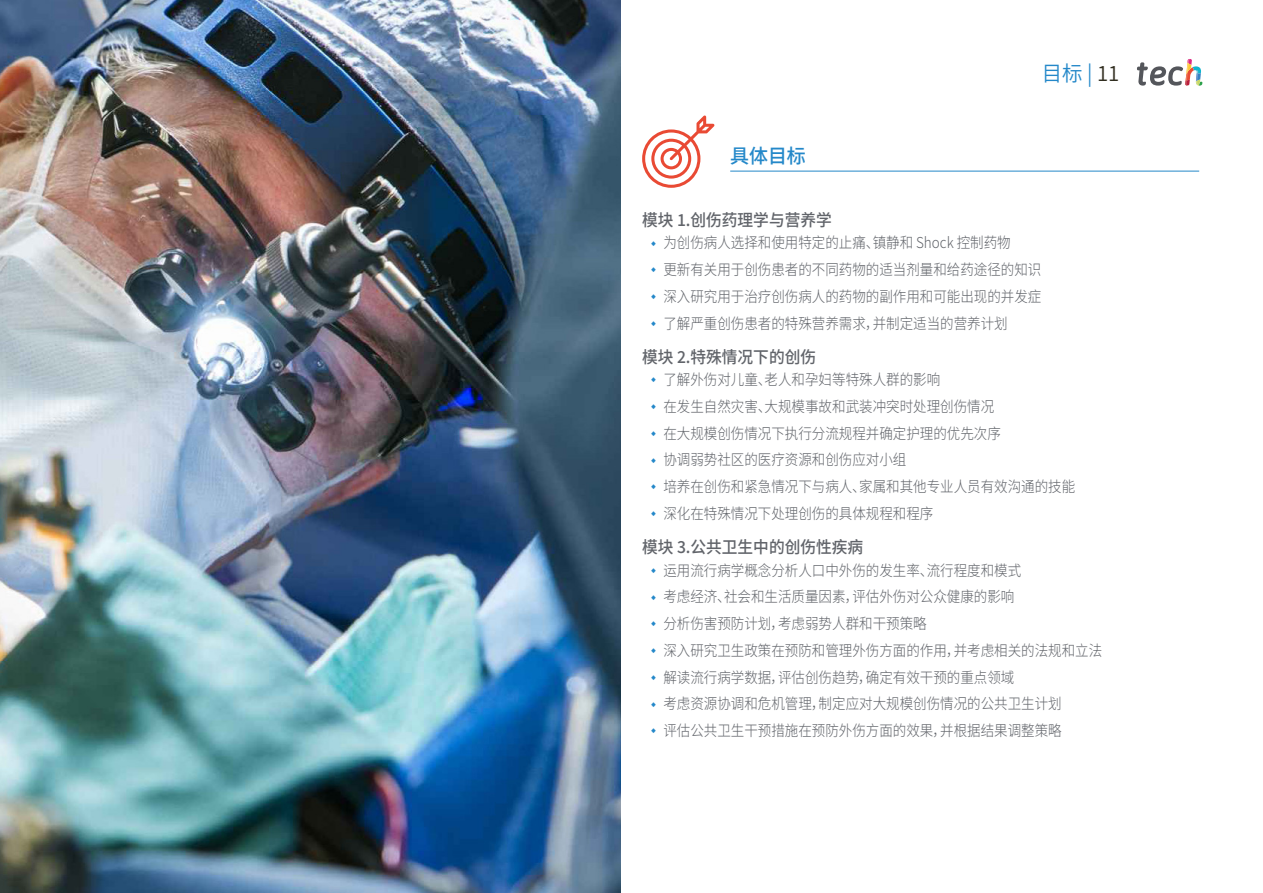
<style>
.page{position:relative;width:1263px;height:893px;background:#fff}
.page>*{position:absolute;margin:0;border:0;box-sizing:border-box;transform-origin:0 0}
.t1{font:21px "Source Han Sans CN";color:#2488c9}
.t2{font:500 19.5px "Source Han Sans CN";color:#2488c9}
.t3{font:500 16.5px "Source Han Sans CN";color:#61646a;scale:.95 1}
.t4{font:300 15px/26.7px "Source Han Sans CN";color:#61646a;scale:.9 1}
.s1{color:#312e20}
</style>
<div class="page">
<hr style="left:730px;top:171px;width:469px;height:1px;background:#2488c9">
<svg style="left:642px;top:115px;width:72px;height:73px"></svg>
<img style="left:0;top:0;width:621px;height:893px">
<svg style="left:1137px;top:59px;width:65px;height:27px"></svg>
<h2 class="t2" style="left:730px;top:145px;width:77px">具体目标</h2>
<h1 class="t1" style="left:1042px;top:61px;width:79px">目标 | <span class="s1">11</span></h1>
<p class="t3" style="left:642px;top:211px;width:201px">模块 1.创伤药理学与营养学</p>
<p class="t4" style="left:663px;top:230px;width:421px">为创伤病人选择和使用特定的止痛、镇静和 Shock 控制药物<br>更新有关用于创伤患者的不同药物的适当剂量和给药途径的知识深入研究用于治疗创伤病人的药物的副作用和可能出现的并发症了解严重创伤患者的特殊营养需求，并制定适当的营养计划</p>
<p class="t3" style="left:642px;top:347px;width:185px">模块 2.特殊情况下的创伤</p>
<p class="t4" style="left:663px;top:367px;width:459px">了解外伤对儿童、老人和孕妇等特殊人群的影响<br>在发生自然灾害、大规模事故和武装冲突时处理创伤情况<br>在大规模创伤情况下执行分流规程并确定护理的优先次序<br>协调弱势社区的医疗资源和创伤应对小组<br>培养在创伤和紧急情况下与病人、家属和其他专业人员有效沟通的技能深化在特殊情况下处理创伤的具体规程和程序</p>
<p class="t3" style="left:642px;top:538px;width:234px">模块 3.公共卫生中的创伤性疾病</p>
<p class="t4" style="left:663px;top:557px;width:489px">运用流行病学概念分析人口中外伤的发生率、流行程度和模式<br>考虑经济、社会和生活质量因素，评估外伤对公众健康的影响<br>分析伤害预防计划，考虑弱势人群和干预策略<br>深入研究卫生政策在预防和管理外伤方面的作用，并考虑相关的法规和立法解读流行病学数据，评估创伤趋势，确定有效干预的重点领域<br>考虑资源协调和危机管理，制定应对大规模创伤情况的公共卫生计划<br>评估公共卫生干预措施在预防外伤方面的效果，并根据结果调整策略</p>
</div>
